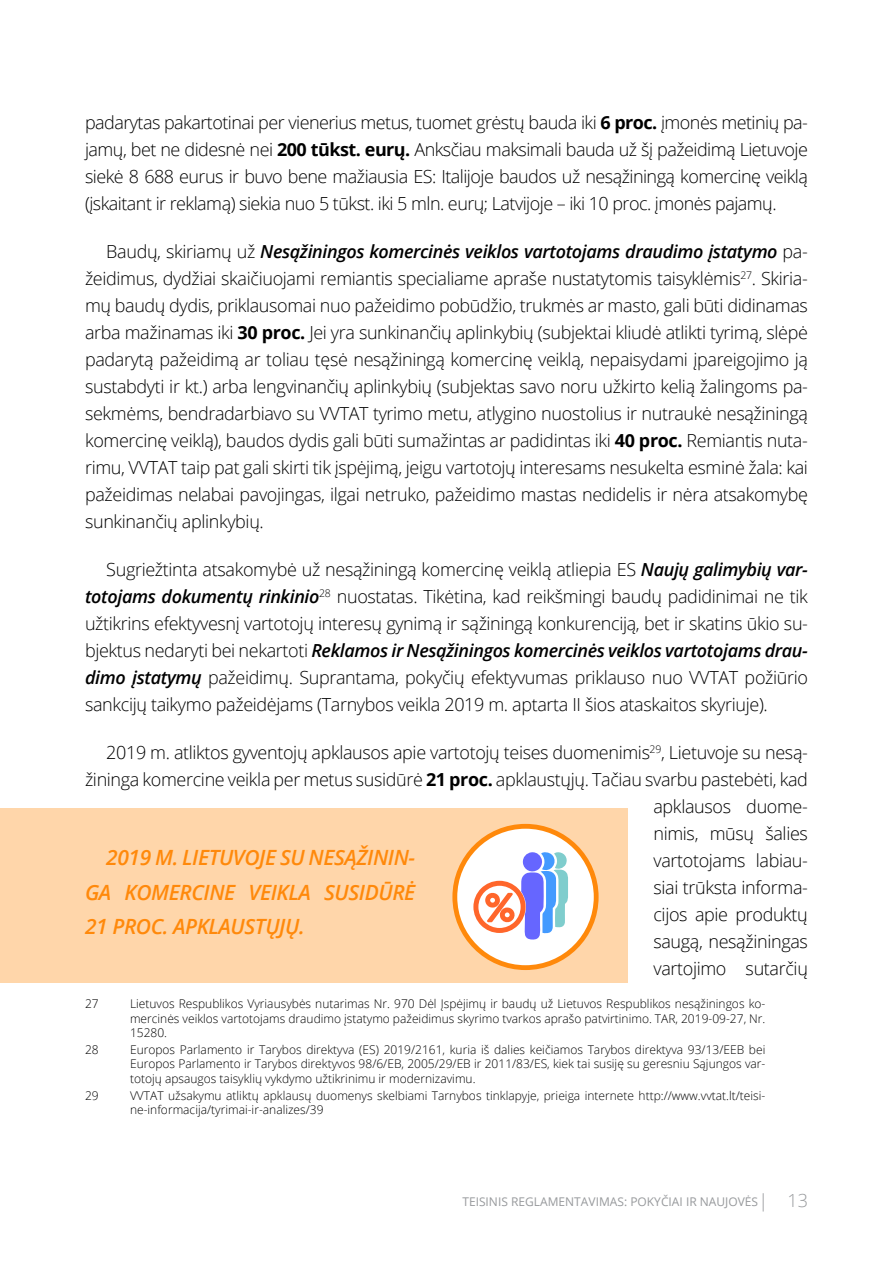
<style>
.page{position:relative;width:893px;height:1263px;background:#fff}
.page>*{position:absolute;margin:0;border:0;box-sizing:border-box;transform-origin:0 0}
.t1{font:italic 600 21px/34.5px "Open Sans";letter-spacing:-.02em;color:#ff890b;text-align:justify}
.t2{font:300 18px/27px "Open Sans";letter-spacing:-.02em;color:#000;text-align:justify}
.t3{font:300 18px "Open Sans";color:#97999c}
.FOOT{font:300 12px/14.4px "Open Sans";color:#000;text-align:justify}
.t4{font:12px "Open Sans";color:#97999c}
.s1{font-weight:700}
.s2{font-weight:600;font-style:italic}
</style>
<div class="page">
<div style="left:0;top:808px;width:628px;height:174px;background:#ffd6aa"></div>
<div style="left:455px;top:826px;width:141px;height:142px;background:#fff;border-radius:50%"></div>
<div style="left:452px;top:824px;width:147px;height:146px;border:5px solid #ff890b;border-radius:50%"></div>
<svg style="left:473px;top:851px;width:95px;height:89px"></svg>
<p class="t2" style="left:85px;top:108px;width:724px">padarytas pakartotinai per vienerius metus, tuomet grėstų bauda iki <span class="s1">6 proc.</span> įmonės metinių pa&shy;jamų, bet ne didesnė nei <span class="s1">200 tūkst. eurų.</span> Anksčiau maksimali bauda už šį pažeidimą Lietuvoje siekė 8 688 eurus ir buvo bene mažiausia ES: Italijoje baudos už nesąžiningą komercinę veiklą (įskaitant ir reklamą) siekia nuo 5 tūkst. iki 5 mln. eurų; Latvijoje – iki 10 proc. įmonės pajamų.</p>
<p class="t2" style="left:85px;top:237px;width:724px;text-indent:21px">Baudų, skiriamų už <span class="s2">Nesąžiningos komercinės veiklos vartotojams draudimo įstatymo</span> pa&shy;žeidimus, dydžiai skaičiuojami remiantis specialiame apraše nustatytomis taisyklėmis<sup>27</sup>. Skiria&shy;mų baudų dydis, priklausomai nuo pažeidimo pobūdžio, trukmės ar masto, gali būti didinamas arba mažinamas iki <span class="s1">30 proc.</span> Jei yra sunkinančių aplinkybių (subjektai kliudė atlikti tyrimą, slėpė padarytą pažeidimą ar toliau tęsė nesąžiningą komercinę veiklą, nepaisydami įpareigojimo ją sustabdyti ir kt.) arba lengvinančių aplinkybių (subjektas savo noru užkirto kelią žalingoms pa&shy;sekmėms, bendradarbiavo su VVTAT tyrimo metu, atlygino nuostolius ir nutraukė nesąžiningą komercinę veiklą), baudos dydis gali būti sumažintas ar padidintas iki <span class="s1">40 proc.</span> Remiantis nuta&shy;rimu, VVTAT taip pat gali skirti tik įspėjimą, jeigu vartotojų interesams nesukelta esminė žala: kai pažeidimas nelabai pavojingas, ilgai netruko, pažeidimo mastas nedidelis ir nėra atsakomybę sunkinančių aplinkybių.</p>
<p class="t2" style="left:85px;top:556px;width:724px;text-indent:21px">Sugriežtinta atsakomybė už nesąžiningą komercinę veiklą atliepia ES <span class="s2">Naujų galimybių var&shy;totojams dokumentų rinkinio</span><sup>28</sup> nuostatas. Tikėtina, kad reikšmingi baudų padidinimai ne tik užtikrins efektyvesnį vartotojų interesų gynimą ir sąžiningą konkurenciją, bet ir skatins ūkio su&shy;bjektus nedaryti bei nekartoti <span class="s2">Reklamos ir Nesąžiningos komercinės veiklos vartotojams drau&shy;dimo įstatymų</span> pažeidimų. Suprantama, pokyčių efektyvumas priklauso nuo VVTAT požiūrio sankcijų taikymo pažeidėjams (Tarnybos veikla 2019 m. aptarta II šios ataskaitos skyriuje).</p>
<p class="t2" style="left:85px;top:739px;width:724px;text-align:right">2019 m. atliktos gyventojų apklausos apie vartotojų teises duomenimis<sup>29</sup>, Lietuvoje su nesą&shy;žininga komercine veikla per metus susidūrė <span class="s1">21 proc.</span> apklaustųjų. Tačiau svarbu pastebėti, kad apklausos duome-<br>nimis, mūsų šalies<br>vartotojams labiau-<br>siai trūksta informa-<br>cijos apie produktų<br>saugą, nesąžiningas<br>vartojimo sutarčių</p>
<p class="FOOT" style="left:85px;top:996px;width:15px">27</p>
<p class="FOOT" style="left:130px;top:996px;width:637px">Lietuvos Respublikos Vyriausybės nutarimas Nr. 970 Dėl Įspėjimų ir baudų už Lietuvos Respublikos nesąžiningos ko&shy;mercinės veiklos vartotojams draudimo įstatymo pažeidimus skyrimo tvarkos aprašo patvirtinimo. TAR, 2019-09-27, Nr.<br>15280.</p>
<p class="FOOT" style="left:85px;top:1042px;width:15px">28</p>
<p class="FOOT" style="left:130px;top:1042px;width:637px">Europos Parlamento ir Tarybos direktyva (ES) 2019/2161, kuria iš dalies keičiamos Tarybos direktyva 93/13/EEB bei Europos Parlamento ir Tarybos direktyvos 98/6/EB, 2005/29/EB ir 2011/83/ES, kiek tai susiję su geresniu Sąjungos var&shy;totojų apsaugos taisyklių vykdymo užtikrinimu ir modernizavimu.</p>
<p class="FOOT" style="left:85px;top:1088px;width:15px">29</p>
<p class="FOOT" style="left:130px;top:1088px;width:637px">VVTAT užsakymu atliktų apklausų duomenys skelbiami Tarnybos tinklapyje, prieiga internete http://www.vvtat.lt/teisi&shy;ne-informacija/tyrimai-ir-analizes/39</p>
<p class="t1" style="left:85px;top:840px;width:332px;text-indent:21px">2019 M. LIETUVOJE SU NESĄŽININ-GA KOMERCINE VEIKLA SUSIDŪRĖ 21 PROC. APKLAUSTŲJŲ.</p>
<p class="t3" style="left:758px;top:1188px;width:51px">| 13</p>
<p class="t4" style="left:462px;top:1193px;width:297px">TEISINIS REGLAMENTAVIMAS: POKYČIAI IR NAUJOVĖS</p>
</div>
